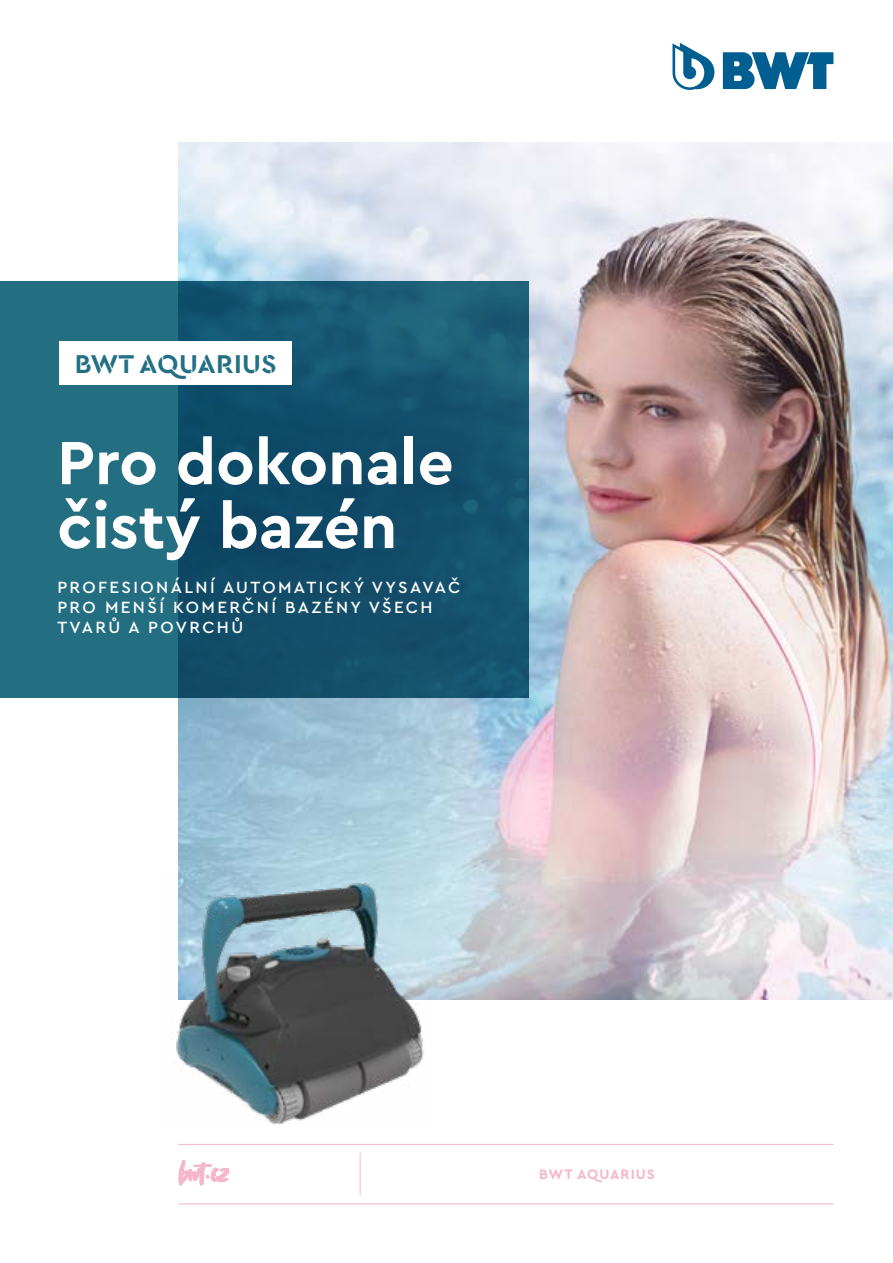
<style>
.page{position:relative;width:893px;height:1263px;background:#fff}
.page>*{position:absolute;margin:0;border:0;box-sizing:border-box;transform-origin:0 0}
.t1{font:700 63.9px/63.9px "Cera PRO";color:#fff}
.t2{font:30px "Avallon";color:#f6b6ca}
.t3{font:700 27px "Cera Stencil PRO";letter-spacing:.015em;color:#236f83}
.t4{font:500 17.1px/20.4px "Cera PRO";letter-spacing:.14em;color:#fff}
.t5{font:700 14.25px "Cera PRO";letter-spacing:.07em;color:#f6b6ca}
</style>
<div class="page">
<img style="left:179px;top:143px;width:714px;height:856px">
<hr style="left:360px;top:1153px;width:1px;height:42px;background:#f6b6ca">
<hr style="left:179px;top:1144px;width:654px;height:1px;background:#f6b6ca">
<hr style="left:179px;top:1203px;width:654px;height:1px;background:#f6b6ca">
<svg style="left:723px;top:52px;width:110px;height:37px"></svg>
<svg style="left:672px;top:43px;width:42px;height:47px"></svg>
<svg style="left:0;top:281px;width:529px;height:416px;background:#195a73"></svg>
<img style="left:175px;top:872px;width:261px;height:253px">
<svg style="left:178px;top:1160px;width:51px;height:26px"></svg>
<div style="left:60px;top:341px;width:232px;height:44px;background:#fff"></div>
<h3 class="t3" style="left:75px;top:346px;width:203px">BWT AQUARIUS</h3>
<h1 class="t1" style="left:57px;top:428px;width:398px">Pro dokonale čistý bazén</h1>
<p class="t4" style="left:57px;top:576px;width:404px">PROFESIONÁLNÍ AUTOMATICKÝ VYSAVAČ<br>PRO MENŠÍ KOMERČNÍ BAZÉNY VŠECH<br>TVARŮ A POVRCHŮ</p>
<h2 class="t2" style="left:179px;top:1152px;width:51px">bwt.cz</h2>
<p class="t5" style="left:539px;top:1165px;width:117px">BWT AQUARIUS</p>
</div>
